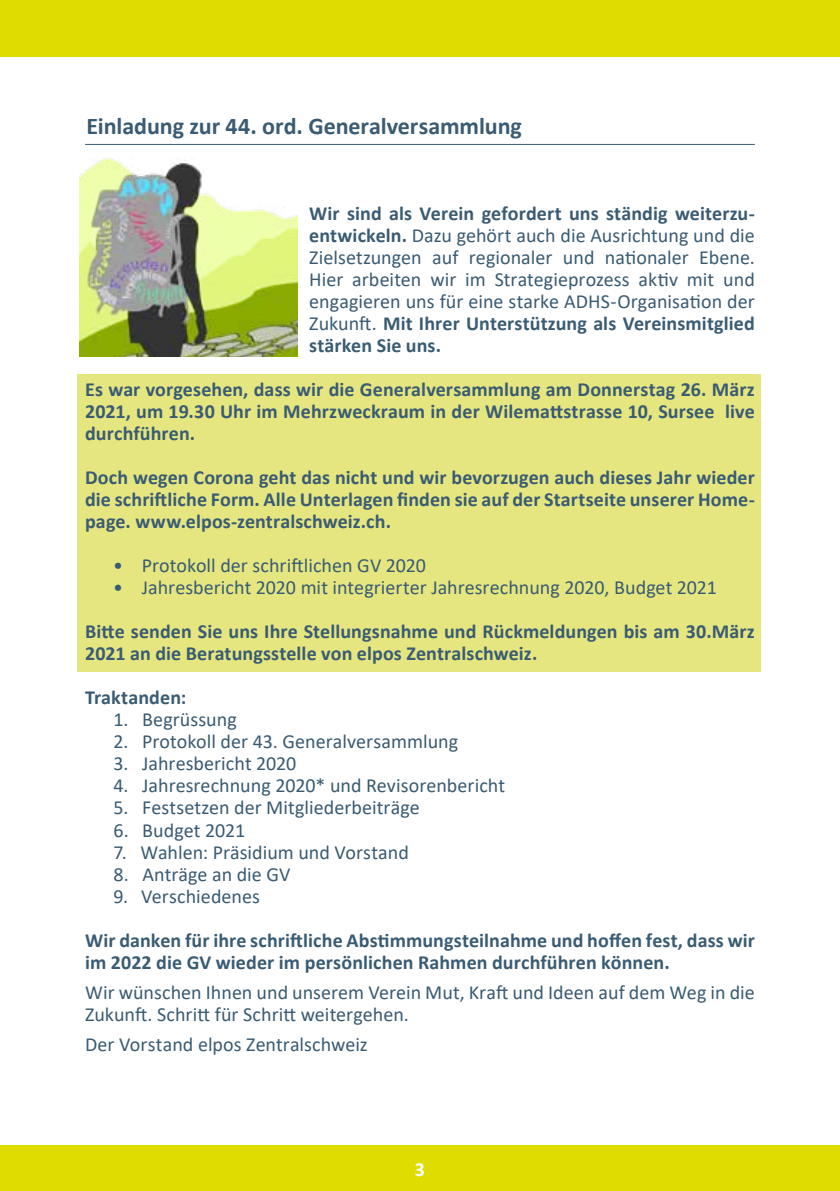
<style>
.page{position:relative;width:840px;height:1191px;background:#fff}
.page>*{position:absolute;margin:0;border:0;box-sizing:border-box;transform-origin:0 0}
.t1{font:700 24px "Calibri";letter-spacing:-.005em;color:#395b73}
.t2{font:20px/22px "Calibri";color:#395b73;text-align:justify}
.t3{font:700 20px/22px "Calibri";letter-spacing:.005em;color:#395b73;text-align:justify}
.t4{font:700 20px "Calibri";color:#fff}
.s1{font-weight:700}
</style>
<div class="page">
<div style="left:0;top:0;width:839px;height:57px;background:#dedc00"></div>
<div style="left:0;top:1145px;width:839px;height:46px;background:#dedc00"></div>
<hr style="left:85px;top:144px;width:669px;height:1px;background:#395b73">
<div style="left:77px;top:374px;width:683px;height:298px;background:#e6e680"></div>
<img style="left:79px;top:158px;width:219px;height:199px">
<p class="t1" style="left:86px;top:109px;width:436px">Einladung zur 44. ord. Generalversammlung</p>
<p class="t2" style="left:309px;top:202px;width:447px"><span class="s1">Wir sind als Verein gefordert uns ständig weiterzu&shy;entwickeln.</span> Dazu gehört auch die Ausrichtung und die Zielsetzungen auf regionaler und nationaler Ebene.<br>Hier arbeiten wir im Strategieprozess aktiv mit und engagieren uns für eine starke ADHS-Organisation der Zukunft. <span class="s1">Mit Ihrer Unterstützung als Vereinsmitglied stärken Sie uns.</span></p>
<p class="t3" style="left:85px;top:378px;width:670px">Es war vorgesehen, dass wir die Generalversammlung am Donnerstag 26. März 2021, um 19.30 Uhr im Mehrzweckraum in der Wilemattstrasse 10, Sursee live durchführen.</p>
<p class="t3" style="left:85px;top:466px;width:670px">Doch wegen Corona geht das nicht und wir bevorzugen auch dieses Jahr wieder die schriftliche Form. Alle Unterlagen finden sie auf der Startseite unserer Home&shy;page. www.elpos-zentralschweiz.ch.</p>
<p class="t2" style="left:113px;top:554px;width:314px">• Protokoll der schriftlichen GV 2020</p>
<p class="t2" style="left:113px;top:576px;width:605px">• Jahresbericht 2020 mit integrierter Jahresrechnung 2020, Budget 2021</p>
<p class="t3" style="left:85px;top:620px;width:670px">Bitte senden Sie uns Ihre Stellungsnahme und Rückmeldungen bis am 30.März<br>2021 an die Beratungsstelle von elpos Zentralschweiz.</p>
<p class="t3" style="left:85px;top:686px;width:103px">Traktanden:</p>
<p class="t2" style="left:113px;top:708px;width:125px">1. Begrüssung</p>
<p class="t2" style="left:113px;top:730px;width:346px">2. Protokoll der 43. Generalversammlung</p>
<p class="t2" style="left:113px;top:752px;width:184px">3. Jahresbericht 2020</p>
<p class="t2" style="left:113px;top:774px;width:393px">4. Jahresrechnung 2020* und Revisorenbericht</p>
<p class="t2" style="left:113px;top:796px;width:307px">5. Festsetzen der Mitgliederbeiträge</p>
<p class="t2" style="left:113px;top:818px;width:133px">6. Budget 2021</p>
<p class="t2" style="left:113px;top:840px;width:297px">7. Wahlen: Präsidium und Vorstand</p>
<p class="t2" style="left:113px;top:862px;width:178px">8. Anträge an die GV</p>
<p class="t2" style="left:113px;top:884px;width:148px">9. Verschiedenes</p>
<p class="t3" style="left:85px;top:928px;width:670px">Wir danken für ihre schriftliche Abstimmungsteilnahme und hoffen fest, dass wir im 2022 die GV wieder im persönlichen Rahmen durchführen können.</p>
<p class="t2" style="left:85px;top:980px;width:670px">Wir wünschen Ihnen und unserem Verein Mut, Kraft und Ideen auf dem Weg in die<br>Zukunft. Schritt für Schritt weitergehen.</p>
<p class="t2" style="left:85px;top:1032px;width:284px">Der Vorstand elpos Zentralschweiz</p>
<p class="t4" style="left:414px;top:1155px;width:12px">3</p>
</div>
